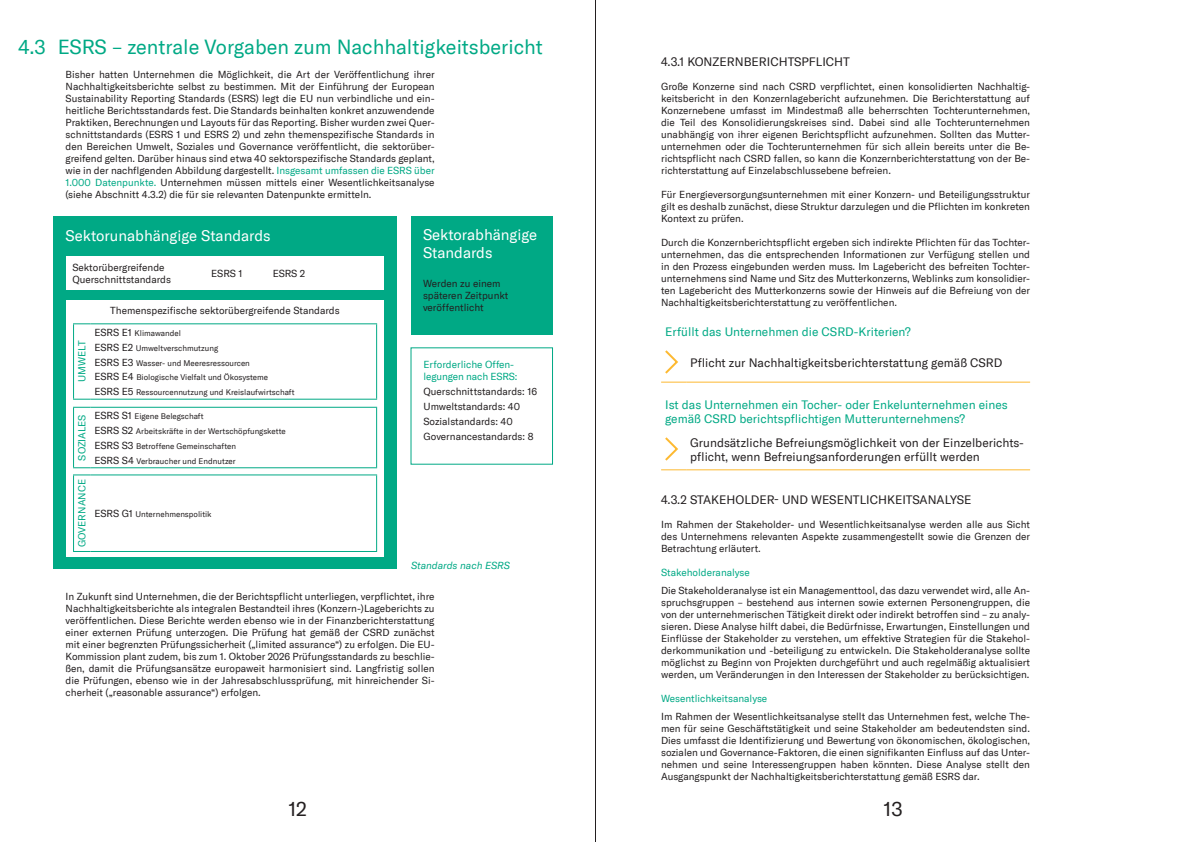
<style>
.page{position:relative;width:1191px;height:842px;background:#fff}
.page>*{position:absolute;margin:0;border:0;box-sizing:border-box;transform-origin:0 0}
.t1{font:20px "GT America";color:#00a985}
.t2{font:20px "GT America";color:#231f20}
.t3{font:15px/18px "GT America";color:#fff}
.t4{font:12px/14.4px "GT America";color:#231f20}
.t5{font:12px/14.4px "GT America";color:#00a985}
.t6{font:10px/12px "GT America";color:#231f20;text-align:justify}
.t7{font:10px/12px "GT America";color:#00a985}
.t8{font:italic 10px "GT America";color:#00a985}
.t9{font:8px/14.8px "GT America";color:#231f20}
.s1{color:#00a985}
.s2{font-size:10px}
</style>
<div class="page">
<svg style="left:661px;top:382px;width:25px;height:1px"></svg>
<hr style="left:686px;top:382px;width:344px;height:1px;background:#fdb931">
<svg style="left:661px;top:469px;width:25px;height:1px"></svg>
<hr style="left:686px;top:469px;width:344px;height:1px;background:#fdb931">
<svg style="left:665px;top:350px;width:13px;height:24px"></svg>
<svg style="left:665px;top:437px;width:13px;height:24px"></svg>
<div style="left:54px;top:216px;width:342px;height:353px;background:#00a985"></div>
<div style="left:66px;top:300px;width:317px;height:257px;background:#fff"></div>
<div style="left:66px;top:257px;width:317px;height:33px;background:#fff"></div>
<div style="left:411px;top:216px;width:141px;height:119px;background:#00a985"></div>
<svg style="left:73px;top:323px;width:18px;height:1px"></svg>
<hr style="left:73px;top:324px;width:1px;height:75px;background:#00a985">
<hr style="left:91px;top:323px;width:286px;height:1px;background:#00a985">
<hr style="left:376px;top:324px;width:1px;height:75px;background:#00a985">
<svg style="left:73px;top:399px;width:18px;height:1px"></svg>
<hr style="left:91px;top:399px;width:286px;height:1px;background:#00a985">
<svg style="left:73px;top:407px;width:18px;height:1px"></svg>
<hr style="left:73px;top:408px;width:1px;height:59px;background:#00a985">
<hr style="left:91px;top:407px;width:286px;height:1px;background:#00a985">
<hr style="left:376px;top:408px;width:1px;height:59px;background:#00a985">
<svg style="left:73px;top:467px;width:18px;height:1px"></svg>
<hr style="left:91px;top:467px;width:286px;height:1px;background:#00a985">
<svg style="left:73px;top:474px;width:18px;height:1px"></svg>
<hr style="left:73px;top:475px;width:1px;height:76px;background:#00a985">
<hr style="left:91px;top:474px;width:286px;height:1px;background:#00a985">
<hr style="left:376px;top:475px;width:1px;height:76px;background:#00a985">
<svg style="left:73px;top:551px;width:18px;height:1px"></svg>
<hr style="left:91px;top:551px;width:286px;height:1px;background:#00a985">
<hr style="left:595px;top:0;width:1px;height:842px;background:#231f20">
<h1 class="t1" style="left:18px;top:35px;width:526px">4.3 ESRS – zentrale Vorgaben zum Nachhaltigkeitsbericht</h1>
<p class="t6" style="left:66px;top:68px;width:370px">Bisher hatten Unternehmen die Möglichkeit, die Art der Veröffentlichung ihrer Nachhaltigkeitsberichte selbst zu bestimmen. Mit der Einführung der European Sustainability Reporting Standards (ESRS) legt die EU nun verbindliche und ein&shy;heitliche Berichtsstandards fest. Die Standards beinhalten konkret anzuwendende Praktiken, Berechnungen und Layouts für das Reporting. Bisher wurden zwei Quer&shy;schnittstandards (ESRS 1 und ESRS 2) und zehn themenspezifische Standards in den Bereichen Umwelt, Soziales und Governance veröffentlicht, die sektorüber&shy;greifend gelten. Darüber hinaus sind etwa 40 sektorspezifische Standards geplant, wie in der nachflgenden Abbildung dargestellt. <span class="s1">Insgesamt umfassen die ESRS über 1.000 Datenpunkte.</span> Unternehmen müssen mittels einer Wesentlichkeitsanalyse (siehe Abschnitt 4.3.2) die für sie relevanten Datenpunkte ermitteln.</p>
<h2 class="t3" style="left:66px;top:226px;width:207px">Sektorunabhängige Standards</h2>
<p class="t6" style="left:72px;top:261px;width:100px">Sektorübergreifende<br>Querschnittstandards</p>
<p class="t6" style="left:211px;top:268px;width:33px">ESRS 1</p>
<p class="t6" style="left:273px;top:268px;width:34px">ESRS 2</p>
<p class="t7" style="left:76px;top:382px;width:43px;rotate:-90deg">UMWELT</p>
<p class="t6" style="left:110px;top:304px;width:231px">Themenspezifische sektorübergreifende Standards</p>
<p class="t9" style="left:95px;top:326px;width:202px"><span class="s2">ESRS E1</span> Klimawandel<br><span class="s2">ESRS E2</span> Umweltverschmutzung<br><span class="s2">ESRS E3</span> Wasser- und Meeresressourcen<br><span class="s2">ESRS E4</span> Biologische Vielfalt und Ökosysteme <span class="s2">ESRS E5</span> Ressourcennutzung und Kreislaufwirtschaft</p>
<p class="t7" style="left:76px;top:460px;width:47px;rotate:-90deg">SOZIALES</p>
<p class="t9" style="left:95px;top:409px;width:193px"><span class="s2">ESRS S1</span> Eigene Belegschaft<br><span class="s2">ESRS S2</span> Arbeitskräfte in der Wertschöpfungskette <span class="s2">ESRS S3</span> Betroffene Gemeinschaften<br><span class="s2">ESRS S4</span> Verbraucher und Endnutzer</p>
<p class="t7" style="left:76px;top:547px;width:69px;rotate:-90deg">GOVERNANCE</p>
<p class="t9" style="left:95px;top:507px;width:119px"><span class="s2">ESRS G1</span> Unternehmenspolitik</p>
<h2 class="t3" style="left:423px;top:226px;width:116px">Sektorabhängige<br>Standards</h2>
<p class="t6" style="left:423px;top:277px;width:87px;text-align:left">Werden zu einem späteren Zeitpunkt veröffentlicht</p>
<p class="t7" style="left:423px;top:359px;width:95px">Erforderliche Offen&shy;legungen nach ESRS:</p>
<p class="t6" style="left:423px;top:384px;width:115px;line-height:14.8px;text-align:left">Querschnittstandards: 16<br>Umweltstandards: 40<br>Sozialstandards: 40<br>Governancestandards: 8</p>
<p class="t8" style="left:411px;top:560px;width:100px">Standards nach ESRS</p>
<p class="t6" style="left:66px;top:590px;width:370px">In Zukunft sind Unternehmen, die der Berichtspflicht unterliegen, verpflichtet, ihre Nachhaltigkeitsberichte als integralen Bestandteil ihres (Konzern-)Lageberichts zu veröffentlichen. Diese Berichte werden ebenso wie in der Finanzberichterstattung einer externen Prüfung unterzogen. Die Prüfung hat gemäß der CSRD zunächst mit einer begrenzten Prüfungssicherheit („limited assurance“) zu erfolgen. Die EU-Kommission plant zudem, bis zum 1. Oktober 2026 Prüfungsstandards zu beschlie&shy;ßen, damit die Prüfungsansätze europaweit harmonisiert sind. Langfristig sollen die Prüfungen, ebenso wie in der Jahresabschlussprüfung, mit hinreichender Si&shy;cherheit („reasonable assurance“) erfolgen.</p>
<p class="t4" style="left:661px;top:55px;width:190px">4.3.1 KONZERNBERICHTSPFLICHT</p>
<p class="t6" style="left:661px;top:80px;width:370px">Große Konzerne sind nach CSRD verpflichtet, einen konsolidierten Nachhaltig&shy;keitsbericht in den Konzernlagebericht aufzunehmen. Die Berichterstattung auf Konzernebene umfasst im Mindestmaß alle beherrschten Tochterunternehmen, die Teil des Konsolidierungskreises sind. Dabei sind alle Tochterunternehmen unabhängig von ihrer eigenen Berichtspflicht aufzunehmen. Sollten das Mutter&shy;unternehmen oder die Tochterunternehmen für sich allein bereits unter die Be&shy;richtspflicht nach CSRD fallen, so kann die Konzernberichterstattung von der Be&shy;richterstattung auf Einzelabschlussebene befreien.</p>
<p class="t6" style="left:661px;top:188px;width:370px">Für Energieversorgungsunternehmen mit einer Konzern- und Beteiligungsstruktur gilt es deshalb zunächst, diese Struktur darzulegen und die Pflichten im konkreten Kontext zu prüfen.</p>
<p class="t6" style="left:661px;top:236px;width:370px">Durch die Konzernberichtspflicht ergeben sich indirekte Pflichten für das Tochter&shy;unternehmen, das die entsprechenden Informationen zur Verfügung stellen und in den Prozess eingebunden werden muss. Im Lagebericht des befreiten Tochter&shy;unternehmens sind Name und Sitz des Mutterkonzerns, Weblinks zum konsolidier&shy;ten Lagebericht des Mutterkonzerns sowie der Hinweis auf die Befreiung von der Nachhaltigkeitsberichterstattung zu veröffentlichen.</p>
<p class="t5" style="left:665px;top:325px;width:247px">Erfüllt das Unternehmen die CSRD-Kriterien?</p>
<p class="t4" style="left:690px;top:355px;width:314px">Pflicht zur Nachhaltigkeitsberichterstattung gemäß CSRD</p>
<p class="t5" style="left:665px;top:397px;width:344px">Ist das Unternehmen ein Tocher- oder Enkelunternehmen eines gemäß CSRD berichtspflichtigen Mutterunternehmens?</p>
<p class="t4" style="left:690px;top:435px;width:335px">Grundsätzliche Befreiungsmöglichkeit von der Einzelberichts&shy;pflicht, wenn Befreiungsanforderungen erfüllt werden</p>
<p class="t4" style="left:661px;top:493px;width:312px">4.3.2 STAKEHOLDER- UND WESENTLICHKEITSANALYSE</p>
<p class="t6" style="left:661px;top:518px;width:370px">Im Rahmen der Stakeholder- und Wesentlichkeitsanalyse werden alle aus Sicht des Unternehmens relevanten Aspekte zusammengestellt sowie die Grenzen der Betrachtung erläutert.</p>
<p class="t7" style="left:661px;top:566px;width:90px">Stakeholderanalyse</p>
<p class="t6" style="left:661px;top:584px;width:370px">Die Stakeholderanalyse ist ein Managementtool, das dazu verwendet wird, alle An&shy;spruchsgruppen – bestehend aus internen sowie externen Personengruppen, die von der unternehmerischen Tätigkeit direkt oder indirekt betroffen sind – zu analy&shy;sieren. Diese Analyse hilft dabei, die Bedürfnisse, Erwartungen, Einstellungen und Einflüsse der Stakeholder zu verstehen, um effektive Strategien für die Stakehol&shy;derkommunikation und -beteiligung zu entwickeln. Die Stakeholderanalyse sollte möglichst zu Beginn von Projekten durchgeführt und auch regelmäßig aktualisiert werden, um Veränderungen in den Interessen der Stakeholder zu berücksichtigen.</p>
<p class="t7" style="left:661px;top:692px;width:108px">Wesentlichkeitsanalyse</p>
<p class="t6" style="left:661px;top:710px;width:370px">Im Rahmen der Wesentlichkeitsanalyse stellt das Unternehmen fest, welche The&shy;men für seine Geschäftstätigkeit und seine Stakeholder am bedeutendsten sind.<br>Dies umfasst die Identifizierung und Bewertung von ökonomischen, ökologischen, sozialen und Governance-Faktoren, die einen signifikanten Einfluss auf das Unter&shy;nehmen und seine Interessengruppen haben könnten. Diese Analyse stellt den Ausgangspunkt der Nachhaltigkeitsberichterstattung gemäß ESRS dar.</p>
<h1 class="t2" style="left:288px;top:797px;width:20px">12</h1>
<h1 class="t2" style="left:883px;top:797px;width:21px">13</h1>
</div>
